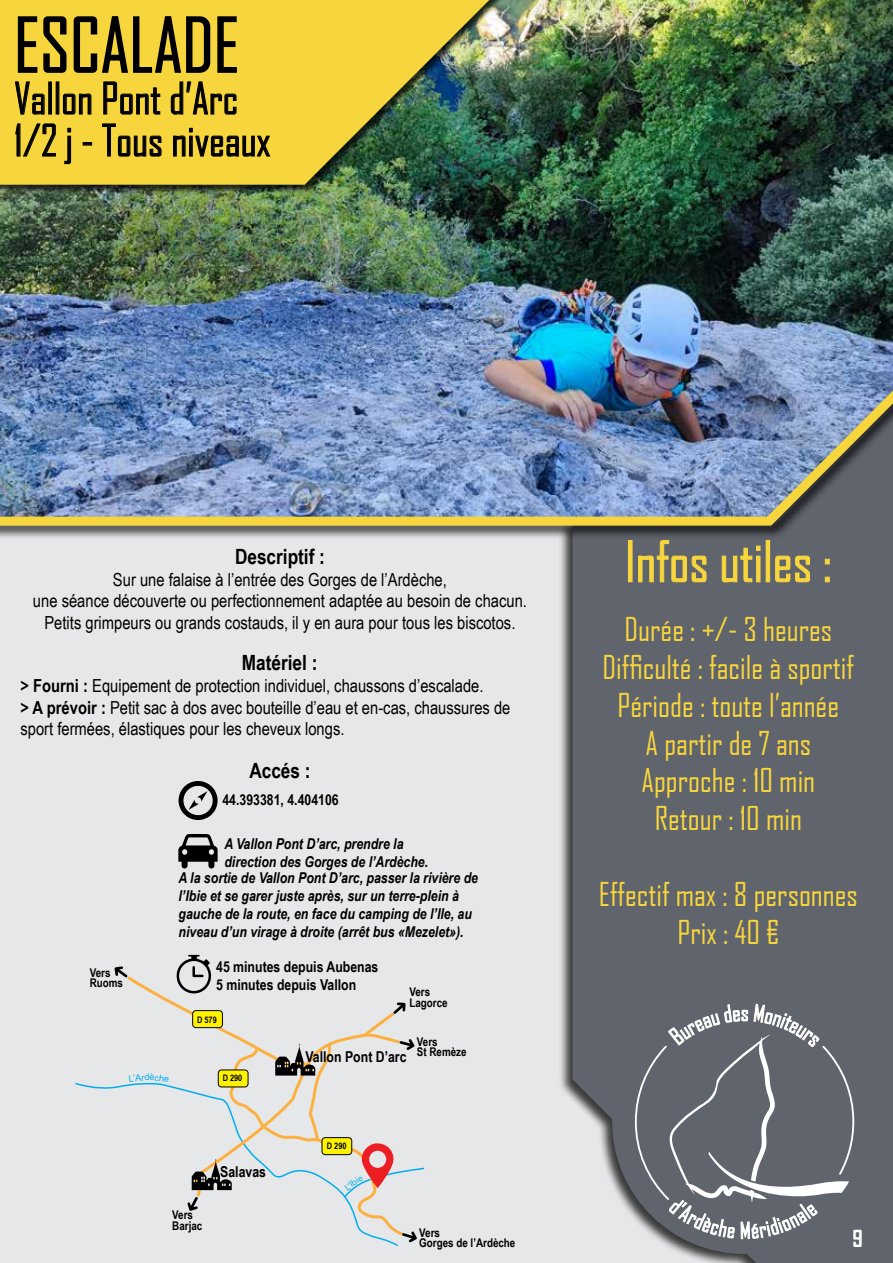
<style>
.page{position:relative;width:893px;height:1263px;background:#fff}
.page>*{position:absolute;margin:0;border:0;box-sizing:border-box;transform-origin:0 0}
.t1{font:72px "Agency FB";color:#000}
.t2{font:54px "Agency FB";color:#f7d53d}
.t3{font:42px/42px "Agency FB";color:#000}
.t4{font:31.5px/37.8px "Agency FB";color:#f7d53d;text-align:center}
.t5{font:700 22.5px "Agency FB";color:#fff}
.t6{font:700 21px "Arial Narrow";color:#000}
.t7{font:18px/21.6px "Arial Narrow";color:#000;text-align:center}
.t8{font:italic 700 15px/18px "Arial Narrow";color:#000}
.t9{font:700 15px/18px "Arial Narrow";color:#000}
.t10{font:700 12px/10.5px "Arial Narrow";color:#000}
.t11{font:700 9px "Arial Narrow";color:#000}
.t12{font:9px "Arial";color:#00aeef}
.s1{font-weight:700}
</style>
<div class="page">
<img style="left:0;top:0;width:893px;height:373px">
<div style="left:0;top:521px;width:893px;height:742px;background:#e6e7e8"></div>
<div style="left:558px;top:385px;width:335px;height:878px;background:#000;opacity:.75"></div>
<div style="left:572px;top:540px;width:321px;height:723px;background:#60646c"></div>
<svg style="left:635px;top:997px;width:219px;height:256px"></svg>
<div style="left:0;top:0;width:530px;height:194px;background:#000;opacity:.75"></div>
<img style="left:0;top:0;width:489px;height:185px">
<div style="left:0;top:382px;width:893px;height:158px;background:#000;opacity:.75"></div>
<img style="left:0;top:373px;width:893px;height:157px">
<svg style="left:178px;top:834px;width:40px;height:35px"></svg>
<svg style="left:179px;top:781px;width:39px;height:39px"></svg>
<svg style="left:17px;top:15px;width:194px;height:59px"></svg>
<svg style="left:217px;top:16px;width:21px;height:58px"></svg>
<svg style="left:15px;top:81px;width:30px;height:34px"></svg>
<svg style="left:63px;top:93px;width:29px;height:22px"></svg>
<svg style="left:103px;top:81px;width:58px;height:34px"></svg>
<svg style="left:171px;top:81px;width:66px;height:34px"></svg>
<svg style="left:15px;top:123px;width:41px;height:34px"></svg>
<svg style="left:64px;top:128px;width:7px;height:36px"></svg>
<svg style="left:83px;top:143px;width:9px;height:2px"></svg>
<svg style="left:102px;top:123px;width:60px;height:34px"></svg>
<svg style="left:173px;top:128px;width:97px;height:29px"></svg>
<div style="left:628px;top:540px;width:4px;height:42px;border:1px solid #f7d53d"></div>
<svg style="left:638px;top:540px;width:69px;height:42px"></svg>
<svg style="left:721px;top:546px;width:39px;height:37px"></svg>
<div style="left:756px;top:556px;width:4px;height:26px;border:1px solid #f7d53d"></div>
<div style="left:766px;top:540px;width:4px;height:42px;border:1px solid #f7d53d"></div>
<svg style="left:775px;top:555px;width:35px;height:27px"></svg>
<svg style="left:825px;top:559px;width:5px;height:5px"></svg>
<svg style="left:825px;top:577px;width:5px;height:5px"></svg>
<svg style="left:114px;top:955px;width:311px;height:287px"></svg>
<h1 class="t1" style="left:14px;top:15px;width:227px">ESCALADE</h1>
<h3 class="t3" style="left:14px;top:80px;width:258px">Vallon Pont d’Arc<br>1/2 j - Tous niveaux</h3>
<p class="t6" style="left:235px;top:549px;width:91px">Descriptif :</p>
<p class="t7" style="left:33px;top:570px;width:496px">Sur une falaise à l’entrée des Gorges de l’Ardèche,<br>une séance découverte ou perfectionnement adaptée au besoin de chacun.<br>Petits grimpeurs ou grands costauds, il y en aura pour tous les biscotos.</p>
<p class="t6" style="left:242px;top:655px;width:77px">Matériel :</p>
<p class="t7" style="left:20px;top:676px;width:491px;text-align:left"><span class="s1">&gt; Fourni :</span> Equipement de protection individuel, chaussons d’escalade.<br><span class="s1">&gt; A prévoir :</span> Petit sac à dos avec bouteille d’eau et en-cas, chaussures de sport fermées, élastiques pour les cheveux longs.</p>
<p class="t6" style="left:249px;top:763px;width:63px">Accés :</p>
<p class="t10" style="left:90px;top:968px;width:35px">Vers<br>Ruoms</p>
<p class="t12" style="left:144px;top:1072px;width:7px">d</p>
<p class="t9" style="left:222px;top:792px;width:118px">44.393381, 4.404106</p>
<p class="t8" style="left:224px;top:836px;width:205px">A Vallon Pont D’arc, prendre la direction des Gorges de l’Ardèche.</p>
<p class="t8" style="left:179px;top:870px;width:301px">A la sortie de Vallon Pont D’arc, passer la rivière de l’Ibie et se garer juste après, sur un terre-plein à gauche de la route, en face du camping de l’Ile, au niveau d’un virage à droite (arrêt bus «Mezelet»).</p>
<p class="t9" style="left:216px;top:959px;width:164px">45 minutes depuis Aubenas<br>5 minutes depuis Vallon</p>
<p class="t10" style="left:409px;top:988px;width:40px">Vers<br>Lagorce</p>
<p class="t11" style="left:197px;top:1016px;width:21px">D 579</p>
<p class="t11" style="left:223px;top:1074px;width:21px">D 290</p>
<p class="t9" style="left:305px;top:1049px;width:103px">Vallon Pont D’arc</p>
<p class="t10" style="left:417px;top:1037px;width:51px">Vers<br>St Remèze</p>
<p class="t10" style="left:172px;top:1211px;width:32px">Vers<br>Barjac</p>
<p class="t9" style="left:220px;top:1164px;width:47px">Salavas</p>
<p class="t11" style="left:327px;top:1143px;width:21px">D 290</p>
<p class="t10" style="left:419px;top:1228px;width:98px">Vers<br>Gorges de l’Ardèche</p>
<h2 class="t2" style="left:625px;top:539px;width:208px">Infos utiles :</h2>
<h3 class="t4" style="left:603px;top:613px;width:253px">Durée : +/- 3 heures<br>Difficulté : facile à sportif<br>Période : toute l’année<br>A partir de 7 ans<br>Approche : 10 min<br>Retour : 10 min</h3>
<h3 class="t4" style="left:599px;top:877px;width:260px">Effectif max : 8 personnes<br>Prix : 40 €</h3>
<p class="t5" style="left:853px;top:1226px;width:12px">9</p>
</div>
